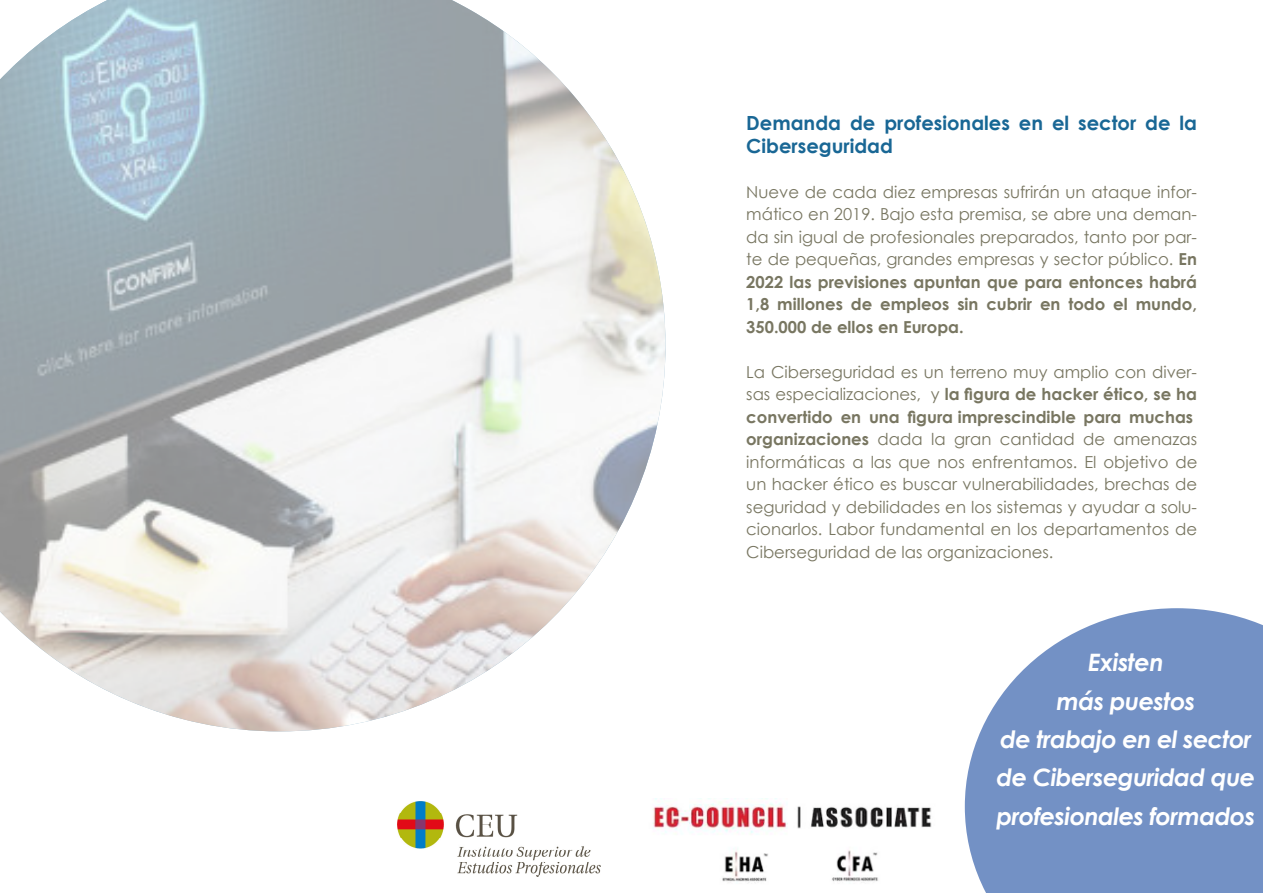
<style>
.page{position:relative;width:1263px;height:893px;background:#fff}
.page>*{position:absolute;margin:0;border:0;box-sizing:border-box;transform-origin:0 0}
.t1{font:italic 700 24px/38.4px "Century Gothic";letter-spacing:-.025em;color:#fff;text-align:center}
.t2{font:700 19.5px/22.5px "Century Gothic";color:#196795}
.t3{font:16.5px/22.5px "Century Gothic";color:#787661;text-align:justify}
.s1{color:#136794}
.s2{font-weight:700}
</style>
<div class="page">
<img style="left:0;top:0;width:665px;height:731px">
<svg style="left:965px;top:608px;width:298px;height:285px;fill:#7391c5"></svg>
<img style="left:397px;top:801px;width:204px;height:75px">
<img style="left:652px;top:798px;width:280px;height:85px">
<p class="t2" style="left:746px;top:111px;width:452px">Demanda de profesiona<span class="s1">le</span>s en el sector de la<br>Ciberseguridad</p>
<p class="t3" style="left:746px;top:180px;width:452px">Nueve de cada diez empresas sufrirán un ataque infor&shy;mático en 2019. Bajo esta premisa, se abre una deman&shy;da sin igual de profesionales preparados, tanto por par&shy;te de pequeñas, grandes empresas y sector público. <span class="s2">En 2022 las previsiones apuntan que para entonces habrá 1,8 millones de empleos sin cubrir en todo el mundo, 350.000 de ellos en Europa.</span></p>
<p class="t3" style="left:746px;top:360px;width:453px;text-align:left">La Ciberseguridad es un terreno muy amplio con diver&shy;sas especializaciones, y <span class="s2">la figura de hacker ético, se ha convertido en una figura imprescindible para muchas organizaciones</span> dada la gran cantidad de amenazas informáticas a las que nos enfrentamos. El objetivo de un hacker ético es buscar vulnerabilidades, brechas de seguridad y debilidades en los sistemas y ayudar a solu&shy;cionarlos. Labor fundamental en los departamentos de Ciberseguridad de las organizaciones.</p>
<p class="t1" style="left:996px;top:642px;width:260px">Existen<br>más puestos<br>de trabajo en el sector de Ciberseguridad que profesionales formados</p>
</div>
